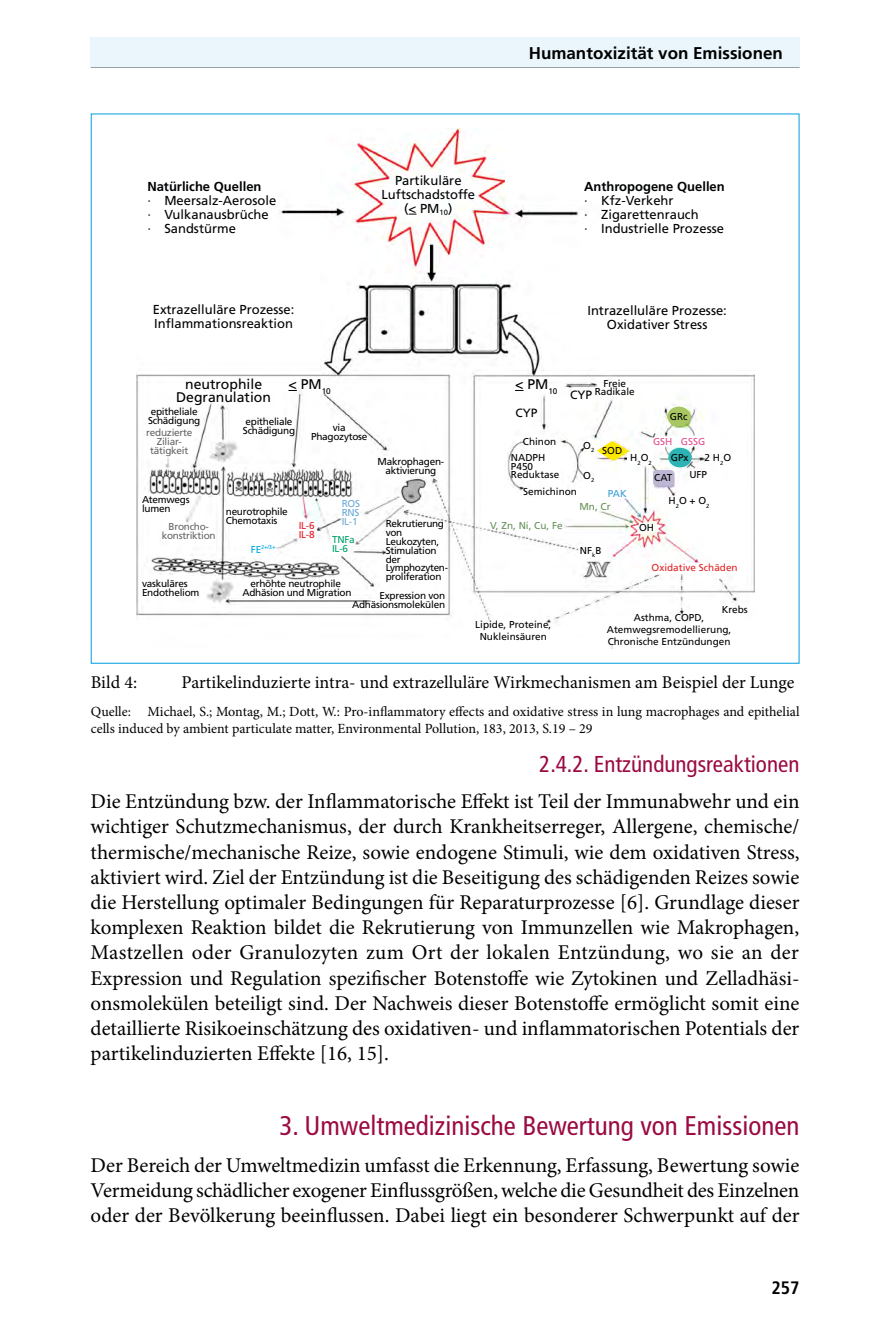
<style>
.page{position:relative;width:879px;height:1333px;background:#fff}
.page>*{position:absolute;margin:0;border:0;box-sizing:border-box;transform-origin:0 0}
.t1{font:condensed 27px "Frutiger";color:#9b0a42}
.t2{font:condensed 23px "Frutiger";color:#9b0a42}
.t3{font:21px/25.2px "Minion Pro";color:#000;text-align:justify}
.t4{font:18px "Minion Pro";color:#000}
.t5{font:700 condensed 18px "Frutiger";color:#000}
.t6{font:700 17px "Frutiger";color:#000}
.t7{font:14px/16.8px "Minion Pro";letter-spacing:-.005em;color:#000}
.t8{font:14px/13px "Frutiger";color:#000;text-align:center}
.t9{font:13px/14px "Frutiger";color:#000204}
.t10{font:700 13px "Frutiger";color:#000204}
.t11{font:12px "Frutiger";color:#000}
.t12{font:10px/8.8px "Frutiger";letter-spacing:-.025em;color:#000}
.t13{font:10px/12px "Frutiger";color:#000;text-align:center}
.t14{font:10px/8.8px "Frutiger";letter-spacing:-.025em;color:#636563;text-align:center}
.t15{font:10px "Frutiger";color:#649055}
.t16{font:10px "Frutiger";color:#e42224}
.t17{font:10px/8.8px "Frutiger";letter-spacing:-.025em;color:#6caad7;text-align:justify}
.t18{font:10px/8.8px "Frutiger";color:#e21b25}
.t19{font:10px/8.8px "Frutiger";letter-spacing:-.025em;color:#00a069}
.t20{font:10px "Frutiger";color:#e54e8e}
.t21{font:10px "Frutiger";color:#389fd4}
.t22{font:5.8px "Frutiger";color:#00a9e3}
.s1{font-size:10px}
</style>
<div class="page">
<div style="left:90px;top:37px;width:709px;height:30px;background:#ebf6fc"></div>
<hr style="left:91px;top:67px;width:708px;height:1px;background:#9c9e9f">
<img style="left:136px;top:128px;width:618px;height:521px">
<div style="left:579px;top:545px;width:28px;height:12px;background:#fff"></div>
<div style="left:650px;top:563px;width:97px;height:10px;background:#fff"></div>
<div style="left:627px;top:452px;width:27px;height:13px;background:#fff"></div>
<svg style="left:648px;top:436px;width:64px;height:10px"></svg>
<div style="left:389px;top:523px;width:56px;height:58px;background:#fff"></div>
<svg style="left:141px;top:494px;width:53px;height:25px"></svg>
<svg style="left:653px;top:470px;width:20px;height:16px"></svg>
<div style="left:667px;top:406px;width:23px;height:20px;background:#a8c763;border-radius:50%"></div>
<div style="left:668px;top:448px;width:23px;height:19px;background:#2db3b3;border-radius:50%"></div>
<svg style="left:597px;top:441px;width:30px;height:19px"></svg>
<div style="left:225px;top:507px;width:52px;height:18px;background:#fff"></div>
<div style="left:152px;top:429px;width:41px;height:29px;background:#fff"></div>
<p class="t10" style="left:147px;top:179px;width:116px">Natürliche Quellen</p>
<p class="t9" style="left:147px;top:194px;width:130px">· Meersalz-Aerosole · Vulkanausbrüche<br>· Sandstürme</p>
<p class="t9" style="left:381px;top:173px;width:95px;text-align:center">Partikuläre<br>Luftschadstoffe (&lt; PM<sub>10</sub>)</p>
<p class="t6" style="left:529px;top:43px;width:256px">Humantoxizität von Emissionen</p>
<p class="t10" style="left:584px;top:179px;width:142px">Anthropogene Quellen</p>
<p class="t9" style="left:584px;top:194px;width:141px">· Kfz-Verkehr<br>· Zigarettenrauch<br>· Industrielle Prozesse</p>
<p class="t9" style="left:153px;top:303px;width:143px">Extrazelluläre Prozesse:<br>Inflammationsreaktion</p>
<p class="t9" style="left:587px;top:303px;width:141px;text-align:center">Intrazelluläre Prozesse:<br>Oxidativer Stress</p>
<p class="t8" style="left:176px;top:377px;width:96px">neutrophile<br>Degranulation</p>
<p class="t12" style="left:148px;top:407px;width:54px">epitheliale<br>Schädigung</p>
<p class="t8" style="left:288px;top:377px;width:44px">&lt; PM<sub>10</sub></p>
<p class="t8" style="left:515px;top:377px;width:44px">&lt; PM<sub>10</sub></p>
<p class="t11" style="left:515px;top:405px;width:24px">CYP</p>
<p class="t11" style="left:570px;top:388px;width:24px">CYP</p>
<p class="t13" style="left:595px;top:378px;width:42px;line-height:8.8px">Freie<br>Radikale</p>
<p class="t12" style="left:670px;top:411px;width:19px">GRc</p>
<p class="t12" style="left:671px;top:453px;width:19px">GPx</p>
<p class="t12" style="left:243px;top:417px;width:54px">epitheliale<br>Schädigung</p>
<p class="t12" style="left:311px;top:423px;width:58px;text-align:center">via<br>Phagozytose</p>
<p class="t14" style="left:146px;top:428px;width:48px">reduzierte<br>Ziliar&shy;tätigkeit</p>
<p class="t13" style="left:511px;top:433px;width:47px;line-height:16px;text-align:left;text-indent:12px">Chinon<br>NADPH</p>
<p class="t13" style="left:511px;top:461px;width:50px;line-height:8.8px;text-align:left">P450<br>Reduktase</p>
<p class="t20" style="left:653px;top:435px;width:54px">GSH GSSG</p>
<p class="t12" style="left:583px;top:440px;width:13px">O<sub>2</sub></p>
<p class="t12" style="left:583px;top:470px;width:13px">O<sub>2</sub></p>
<p class="t12" style="left:602px;top:446px;width:22px">SOD</p>
<p class="t12" style="left:630px;top:453px;width:23px">H<sub>2</sub>O<sub>2</sub></p>
<p class="t12" style="left:704px;top:453px;width:28px">2 H<sub>2</sub>O</p>
<p class="t12" style="left:377px;top:457px;width:68px;text-align:center">Makrophagen&shy;aktivierung</p>
<p class="t12" style="left:689px;top:469px;width:19px">UFP</p>
<p class="t12" style="left:654px;top:473px;width:20px">CAT</p>
<p class="t12" style="left:668px;top:496px;width:42px">H<sub>2</sub>O + O<sub>2</sub></p>
<p class="t13" style="left:523px;top:485px;width:55px">Semichinon</p>
<p class="t21" style="left:607px;top:487px;width:21px">PAK</p>
<p class="t12" style="left:142px;top:495px;width:49px">Atemwegs lumen</p>
<p class="t17" style="left:342px;top:499px;width:20px">ROS RNS IL-1</p>
<p class="t15" style="left:579px;top:500px;width:33px">Mn, Cr</p>
<p class="t12" style="left:226px;top:507px;width:64px">neurotrophile<br>Chemotaxis</p>
<p class="t12" style="left:386px;top:519px;width:64px">Rekrutierung von<br>Leukozyten,<br>Stimulation der<br>Lymphozyten&shy;proliferation</p>
<p class="t15" style="left:490px;top:519px;width:74px">V, Zn, Ni, Cu, Fe</p>
<p class="t18" style="left:299px;top:520px;width:17px">IL-6<br>IL-8</p>
<p class="t14" style="left:162px;top:522px;width:55px">Broncho&shy;konstriktion</p>
<p class="t12" style="left:639px;top:523px;width:16px">OH</p>
<p class="t19" style="left:332px;top:535px;width:24px">TNFa<br>IL-6</p>
<p class="t22" style="left:251px;top:543px;width:26px"><span class="s1">FE</span>2+/3+</p>
<p class="t12" style="left:580px;top:546px;width:23px">NF<sub>k</sub>B</p>
<p class="t16" style="left:651px;top:562px;width:88px">Oxidative Schäden</p>
<p class="t12" style="left:142px;top:579px;width:59px">vaskuläres<br>Endotheliom</p>
<p class="t12" style="left:242px;top:579px;width:111px;text-align:center">erhöhte neutrophile<br>Adhäsion und Migration</p>
<p class="t12" style="left:352px;top:591px;width:94px;text-align:right">Expression von<br>Adhäsionsmolekülen</p>
<p class="t12" style="left:722px;top:604px;width:28px">Krebs</p>
<p class="t13" style="left:475px;top:618px;width:78px">Lipide, Proteine,<br>Nukleinsäuren</p>
<p class="t13" style="left:607px;top:611px;width:126px">Asthma, COPD,<br>Atemwegsremodellierung,<br>Chronische Entzündungen</p>
<p class="t4" style="left:91px;top:670px;width:48px">Bild 4:</p>
<p class="t4" style="left:182px;top:670px;width:614px">Partikelinduzierte intra- und extrazelluläre Wirkmechanismen am Beispiel der Lunge</p>
<p class="t7" style="left:91px;top:703px;width:710px">Quelle: Michael, S.; Montag, M.; Dott, W.: Pro-inflammatory effects and oxidative stress in lung macrophages and epithelial cells induced by ambient particulate matter, Environmental Pollution, 183, 2013, S.19 – 29</p>
<p class="t2" style="left:539px;top:750px;width:262px">2.4.2. Entzündungsreaktionen</p>
<p class="t3" style="left:91px;top:789px;width:710px">Die Entzündung bzw. der Inflammatorische Effekt ist Teil der Immunabwehr und ein wichtiger Schutzmechanismus, der durch Krankheitserreger, Allergene, chemische/ thermische/mechanische Reize, sowie endogene Stimuli, wie dem oxidativen Stress, aktiviert wird. Ziel der Entzündung ist die Beseitigung des schädigenden Reizes sowie die Herstellung optimaler Bedingungen für Reparaturprozesse [6]. Grundlage dieser komplexen Reaktion bildet die Rekrutierung von Immunzellen wie Makrophagen, Mastzellen oder Granulozyten zum Ort der lokalen Entzündung, wo sie an der Expression und Regulation spezifischer Botenstoffe wie Zytokinen und Zelladhäsi&shy;onsmolekülen beteiligt sind. Der Nachweis dieser Botenstoffe ermöglicht somit eine detaillierte Risikoeinschätzung des oxidativen- und inflammatorischen Potentials der partikelinduzierten Effekte [16, 15].</p>
<p class="t1" style="left:279px;top:1110px;width:521px">3. Umweltmedizinische Bewertung von Emissionen</p>
<p class="t3" style="left:91px;top:1152px;width:710px">Der Bereich der Umweltmedizin umfasst die Erkennung, Erfassung, Bewertung sowie Vermeidung schädlicher exogener Einflussgrößen, welche die Gesundheit des Einzelnen oder der Bevölkerung beeinflussen. Dabei liegt ein besonderer Schwerpunkt auf der</p>
<p class="t5" style="left:771px;top:1276px;width:30px">257</p>
</div>
